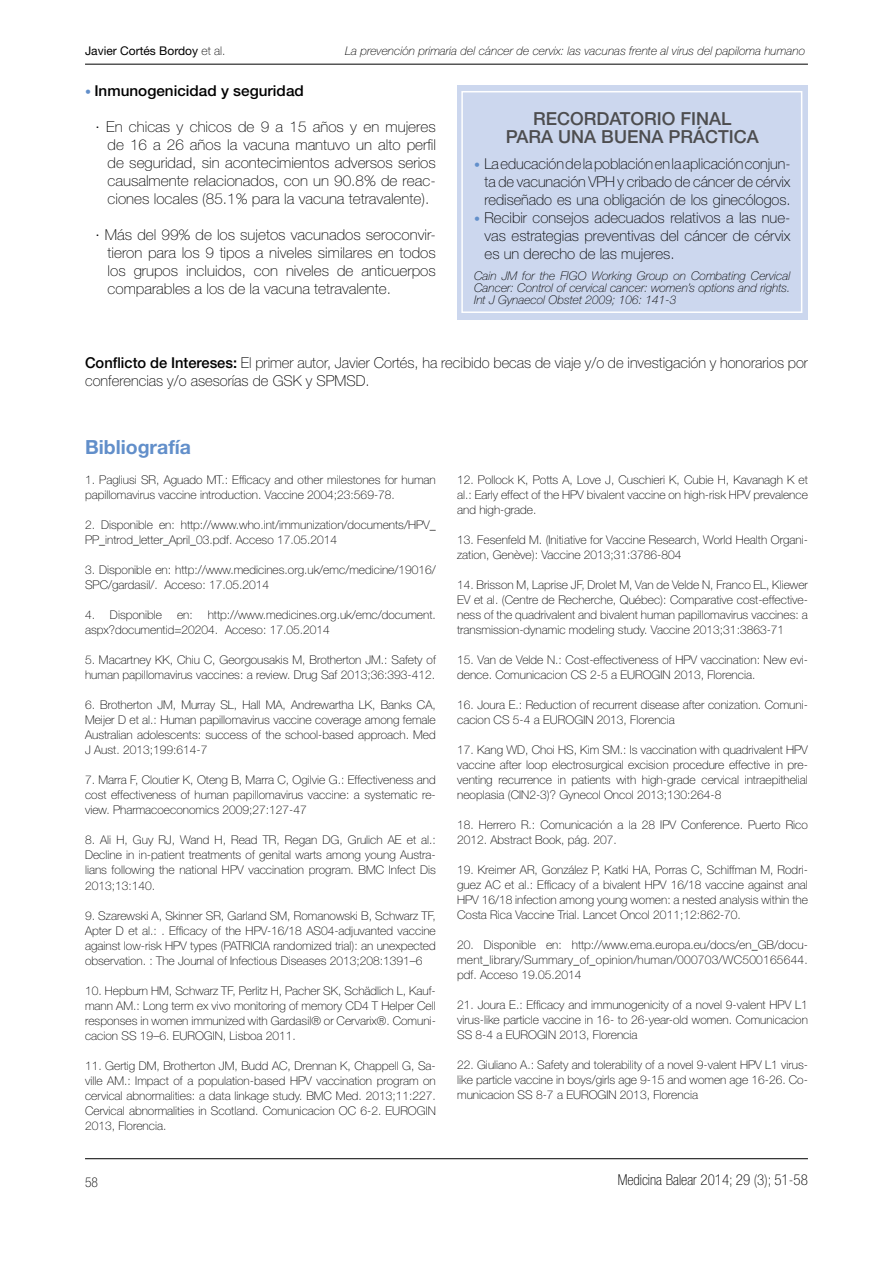
<style>
.page{position:relative;width:893px;height:1263px;background:#fff}
.page>*{position:absolute;margin:0;border:0;box-sizing:border-box;transform-origin:0 0}
.t1{font:700 19.5px "Helvetica Neue LT Std";color:#628fca}
.t2{font:500 18px/18px "Helvetica Neue LT Std";color:#4d4d4f;text-align:center}
.t3{font:100 15px/18px "Helvetica Neue LT Std";color:#000;text-align:justify}
.t4{font:100 condensed 15px "Helvetica Neue LT Std";color:#000}
.t5{font:500 15px "Helvetica Neue LT Std";color:#000}
.t6{font:100 condensed 13.5px "Helvetica Neue LT Std";color:#000}
.t7{font:100 12px/15px "Helvetica Neue LT Std";color:#000;text-align:justify}
.t8{font:italic 100 12px/12px "Helvetica Neue LT Std";color:#000;text-align:justify}
.t9{font:12px "Helvetica Neue LT Std";color:#000}
.s1{font-weight:100}
.s2{font-weight:100;font-size:12px;color:#628fca}
.s3{font-size:12px;color:#628fca}
.s4{font-weight:500}
</style>
<div class="page">
<hr style="left:85px;top:1158px;width:723px;height:1px;background:#000">
<hr style="left:85px;top:64px;width:723px;height:1px;background:#000">
<div style="left:457px;top:85px;width:351px;height:235px;background:#ccd7ee"></div>
<div style="left:461px;top:91px;width:341px;height:222px;border:2px solid #fff"></div>
<p class="t9" style="left:85px;top:44px;width:142px">Javier Cortés Bordoy <span class="s1">et al.</span></p>
<p class="t8" style="left:345px;top:45px;width:462px">La prevención primaria del cáncer de cervix: las vacunas frente al virus del papiloma humano</p>
<p class="t5" style="left:85px;top:81px;width:220px"><span class="s2">•</span> Inmunogenicidad y seguridad</p>
<p class="t3" style="left:108px;top:117px;width:330px;text-indent:-12px">· En chicas y chicos de 9 a 15 años y en mujeres de 16 a 26 años la vacuna mantuvo un alto perfil de seguridad, sin acontecimientos adversos serios causalmente relacionados, con un 90.8% de reac&shy;ciones locales (85.1% para la vacuna tetravalente).</p>
<p class="t3" style="left:108px;top:225px;width:330px;text-indent:-12px">· Más del 99% de los sujetos vacunados seroconvir&shy;tieron para los 9 tipos a niveles similares en todos los grupos incluidos, con niveles de anticuerpos comparables a los de la vacuna tetravalente.</p>
<h2 class="t2" style="left:506px;top:109px;width:254px">RECORDATORIO FINAL<br>PARA UNA BUENA PRÁCTICA</h2>
<p class="t3" style="left:485px;top:155px;width:307px;text-indent:-10px"><span class="s3">•</span> La educación de la población en la aplicación conjun&shy;ta de vacunación VPH y cribado de cáncer de cérvix rediseñado es una obligación de los ginecólogos.</p>
<p class="t3" style="left:485px;top:209px;width:307px;text-indent:-11px"><span class="s3">•</span> Recibir consejos adecuados relativos a las nue&shy;vas estrategias preventivas del cáncer de cérvix es un derecho de las mujeres.</p>
<p class="t8" style="left:474px;top:269px;width:318px">Cain JM for the FIGO Working Group on Combating Cervical Cancer: Control of cervical cancer: women’s options and rights.<br>Int J Gynaecol Obstet 2009; 106: 141-3</p>
<p class="t3" style="left:85px;top:354px;width:724px"><span class="s4">Conflicto de Intereses:</span> El primer autor, Javier Cortés, ha recibido becas de viaje y/o de investigación y honorarios por conferencias y/o asesorías de GSK y SPMSD.</p>
<h1 class="t1" style="left:85px;top:435px;width:108px">Bibliografía</h1>
<p class="t7" style="left:85px;top:473px;width:352px">1. Pagliusi SR, Aguado MT.: Efficacy and other milestones for human papillomavirus vaccine introduction. Vaccine 2004;23:569-78.</p>
<p class="t7" style="left:85px;top:518px;width:352px">2. Disponible en: http://www.who.int/immunization/documents/HPV_<br>PP_introd_letter_April_03.pdf. Acceso 17.05.2014</p>
<p class="t7" style="left:85px;top:563px;width:352px">3. Disponible en: http://www.medicines.org.uk/emc/medicine/19016/<br>SPC/gardasil/. Acceso: 17.05.2014</p>
<p class="t7" style="left:85px;top:608px;width:352px">4. Disponible en: http://www.medicines.org.uk/emc/document. aspx?documentid=20204. Acceso: 17.05.2014</p>
<p class="t7" style="left:85px;top:653px;width:352px">5. Macartney KK, Chiu C, Georgousakis M, Brotherton JM.: Safety of human papillomavirus vaccines: a review. Drug Saf 2013;36:393-412.</p>
<p class="t7" style="left:85px;top:698px;width:352px">6. Brotherton JM, Murray SL, Hall MA, Andrewartha LK, Banks CA, Meijer D et al.: Human papillomavirus vaccine coverage among female Australian adolescents: success of the school-based approach. Med J Aust. 2013;199:614-7</p>
<p class="t7" style="left:85px;top:773px;width:352px">7. Marra F, Cloutier K, Oteng B, Marra C, Ogilvie G.: Effectiveness and cost effectiveness of human papillomavirus vaccine: a systematic re&shy;view. Pharmacoeconomics 2009;27:127-47</p>
<p class="t7" style="left:85px;top:833px;width:352px">8. Ali H, Guy RJ, Wand H, Read TR, Regan DG, Grulich AE et al.:<br>Decline in in-patient treatments of genital warts among young Austra&shy;lians following the national HPV vaccination program. BMC Infect Dis 2013;13:140.</p>
<p class="t7" style="left:85px;top:908px;width:352px">9. Szarewski A, Skinner SR, Garland SM, Romanowski B, Schwarz TF, Apter D et al.: . Efficacy of the HPV-16/18 AS04-adjuvanted vaccine against low-risk HPV types (PATRICIA randomized trial): an unexpected observation. : The Journal of Infectious Diseases 2013;208:1391–6</p>
<p class="t7" style="left:85px;top:983px;width:352px">10. Hepburn HM, Schwarz TF, Perlitz H, Pacher SK, Schädlich L, Kauf&shy;mann AM.: Long term ex vivo monitoring of memory CD4 T Helper Cell responses in women immunized with Gardasil® or Cervarix®. Comuni&shy;cacion SS 19–6. EUROGIN, Lisboa 2011.</p>
<p class="t7" style="left:85px;top:1058px;width:352px">11. Gertig DM, Brotherton JM, Budd AC, Drennan K, Chappell G, Sa&shy;ville AM.: Impact of a population-based HPV vaccination program on cervical abnormalities: a data linkage study. BMC Med. 2013;11:227.<br>Cervical abnormalities in Scotland. Comunicacion OC 6-2. EUROGIN 2013, Florencia.</p>
<p class="t7" style="left:457px;top:472px;width:352px">12. Pollock K, Potts A, Love J, Cuschieri K, Cubie H, Kavanagh K et al.: Early effect of the HPV bivalent vaccine on high-risk HPV prevalence and high-grade.</p>
<p class="t7" style="left:457px;top:532px;width:352px">13. Fesenfeld M. (Initiative for Vaccine Research, World Health Organi&shy;zation, Genève): Vaccine 2013;31:3786-804</p>
<p class="t7" style="left:457px;top:577px;width:352px">14. Brisson M, Laprise JF, Drolet M, Van de Velde N, Franco EL, Kliewer EV et al. (Centre de Recherche, Québec): Comparative cost-effective&shy;ness of the quadrivalent and bivalent human papillomavirus vaccines: a transmission-dynamic modeling study. Vaccine 2013;31:3863-71</p>
<p class="t7" style="left:457px;top:652px;width:352px">15. Van de Velde N.: Cost-effectiveness of HPV vaccination: New evi&shy;dence. Comunicacion CS 2-5 a EUROGIN 2013, Florencia.</p>
<p class="t7" style="left:457px;top:697px;width:352px">16. Joura E.: Reduction of recurrent disease after conization. Comuni&shy;cacion CS 5-4 a EUROGIN 2013, Florencia</p>
<p class="t7" style="left:457px;top:742px;width:352px">17. Kang WD, Choi HS, Kim SM.: Is vaccination with quadrivalent HPV vaccine after loop electrosurgical excision procedure effective in pre&shy;venting recurrence in patients with high-grade cervical intraepithelial neoplasia (CIN2-3)? Gynecol Oncol 2013;130:264-8</p>
<p class="t7" style="left:457px;top:817px;width:352px">18. Herrero R.: Comunicación a la 28 IPV Conference. Puerto Rico<br>2012. Abstract Book, pág. 207.</p>
<p class="t7" style="left:457px;top:862px;width:352px">19. Kreimer AR, González P, Katki HA, Porras C, Schiffman M, Rodri&shy;guez AC et al.: Efficacy of a bivalent HPV 16/18 vaccine against anal HPV 16/18 infection among young women: a nested analysis within the Costa Rica Vaccine Trial. Lancet Oncol 2011;12:862-70.</p>
<p class="t7" style="left:457px;top:937px;width:352px">20. Disponible en: http://www.ema.europa.eu/docs/en_GB/docu&shy;ment_library/Summary_of_opinion/human/000703/WC500165644. pdf. Acceso 19.05.2014</p>
<p class="t7" style="left:457px;top:997px;width:352px">21. Joura E.: Efficacy and immunogenicity of a novel 9-valent HPV L1 virus-like particle vaccine in 16- to 26-year-old women. Comunicacion SS 8-4 a EUROGIN 2013, Florencia</p>
<p class="t7" style="left:457px;top:1057px;width:352px">22. Giuliano A.: Safety and tolerability of a novel 9-valent HPV L1 virus&shy;like particle vaccine in boys/girls age 9-15 and women age 16-26. Co&shy;municacion SS 8-7 a EUROGIN 2013, Florencia</p>
<p class="t6" style="left:85px;top:1175px;width:14px">58</p>
<p class="t4" style="left:618px;top:1171px;width:192px">Medicina Balear 2014; 29 (3); 51-58</p>
</div>
